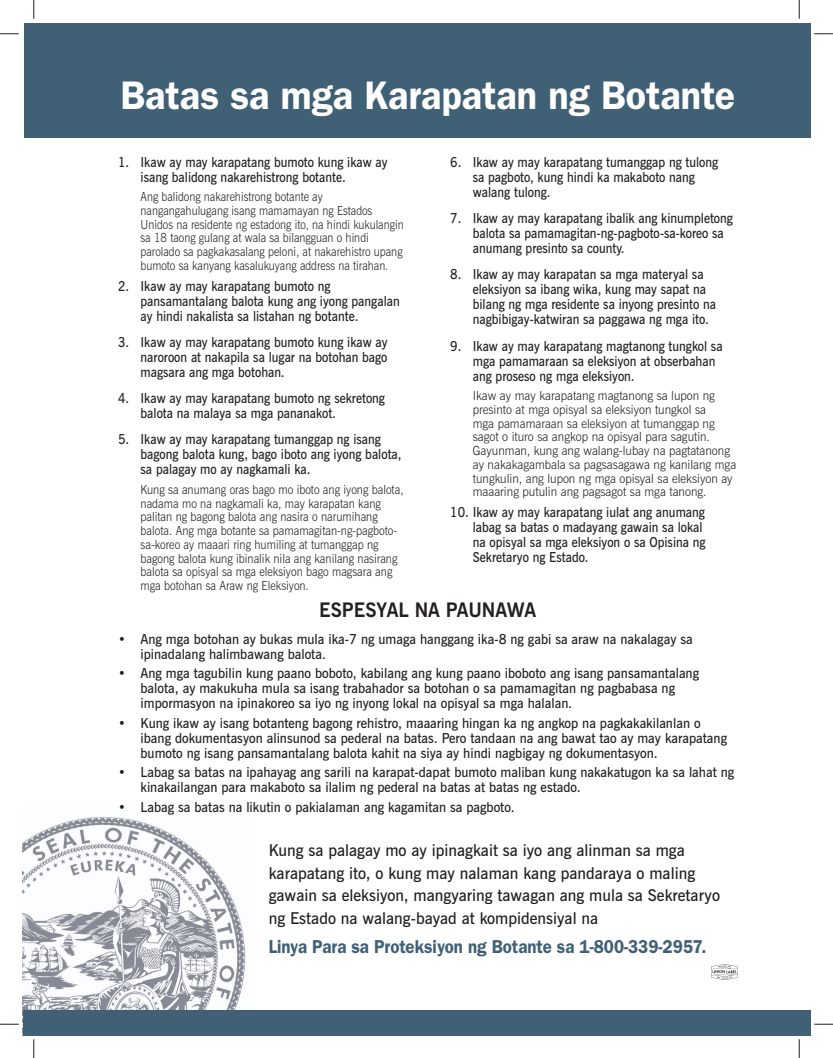
<style>
.page{position:relative;width:833px;height:1058px;background:#fff}
.page>*{position:absolute;margin:0;border:0;box-sizing:border-box;transform-origin:0 0}
.t1{font:600 40px "B Frankli N12";color:#fff;scale:.94 1}
.t2{font:700 20px "News Gothic BT";color:#231f20;scale:.95 1}
.t3{font:600 18.75px "B Frankli N12";color:#3f6075;scale:.9 1}
.t4{font:600 16.25px/22.5px "News Gothic BT";color:#231f20}
.t5{font:600 13.75px/15px "News Gothic BT";color:#231f20;scale:.9 1}
.t6{font:600 13.75px/15px "News Gothic BT";color:#231f20;scale:.95 1}
.t7{font:300 12.5px/13.8px "News Gothic BT";color:#231f20;scale:.9 1}
.t8{font:300 12.5px/13.8px "News Gothic BT";color:#231f20;scale:.95 1}
.t9{font:300 12.5px/13.8px "News Gothic BT";color:#231f20;scale:.88 1}
</style>
<div class="page">
<img style="left:23px;top:817px;width:223px;height:192px">
<div style="left:23px;top:1009px;width:787px;height:26px;background:#3f6075"></div>
<div style="left:24px;top:23px;width:786px;height:114px;background:#3f6075"></div>
<img style="left:711px;top:964px;width:26px;height:15px">
<svg style="left:0;top:33px;width:19px;height:2px"></svg>
<svg style="left:814px;top:33px;width:19px;height:2px"></svg>
<svg style="left:0;top:1023px;width:19px;height:2px"></svg>
<svg style="left:814px;top:1023px;width:19px;height:2px"></svg>
<svg style="left:33px;top:0;width:2px;height:19px"></svg>
<svg style="left:33px;top:1039px;width:2px;height:19px"></svg>
<svg style="left:798px;top:0;width:2px;height:19px"></svg>
<svg style="left:798px;top:1039px;width:2px;height:19px"></svg>
<h1 class="t1" style="left:120px;top:81px;width:655px">Batas sa mga Karapatan ng Botante</h1>
<p class="t5" style="left:140px;top:155px;width:276px;text-indent:-23px">1. Ikaw ay may karapatang bumoto kung ikaw ay isang balidong nakarehistrong botante.</p>
<p class="t9" style="left:140px;top:191px;width:300px">Ang balidong nakarehistrong botante ay nangangahulugang isang mamamayan ng Estados Unidos na residente ng estadong ito, na hindi kukulangin sa 18 taong gulang at wala sa bilangguan o hindi parolado sa pagkakasalang peloni, at nakarehistro upang bumoto sa kanyang kasalukuyang address na tirahan.</p>
<p class="t5" style="left:140px;top:279px;width:289px;text-indent:-23px">2. Ikaw ay may karapatang bumoto ng pansamantalang balota kung ang iyong pangalan ay hindi nakalista sa listahan ng botante.</p>
<p class="t5" style="left:140px;top:335px;width:276px;text-align:justify;text-indent:-23px">3. Ikaw ay may karapatang bumoto kung ikaw ay naroroon at nakapila sa lugar na botohan bago magsara ang mga botohan.</p>
<p class="t5" style="left:140px;top:392px;width:273px;text-indent:-23px">4. Ikaw ay may karapatang bumoto ng sekretong balota na malaya sa mga pananakot.</p>
<p class="t5" style="left:140px;top:433px;width:291px;text-indent:-23px">5. Ikaw ay may karapatang tumanggap ng isang bagong balota kung, bago iboto ang iyong balota, sa palagay mo ay nagkamali ka.</p>
<p class="t7" style="left:140px;top:483px;width:294px">Kung sa anumang oras bago mo iboto ang iyong balota, nadama mo na nagkamali ka, may karapatan kang palitan ng bagong balota ang nasira o narumihang balota. Ang mga botante sa pamamagitan-ng-pagboto&shy;sa-koreo ay maaari ring humiling at tumanggap ng bagong balota kung ibinalik nila ang kanilang nasirang balota sa opisyal sa mga eleksiyon bago magsara ang mga botohan sa Araw ng Eleksiyon.</p>
<p class="t5" style="left:473px;top:155px;width:274px;text-indent:-23px">6. Ikaw ay may karapatang tumanggap ng tulong sa pagboto, kung hindi ka makaboto nang walang tulong.</p>
<p class="t5" style="left:473px;top:212px;width:290px;text-indent:-23px">7. Ikaw ay may karapatang ibalik ang kinumpletong balota sa pamamagitan-ng-pagboto-sa-koreo sa anumang presinto sa county.</p>
<p class="t5" style="left:473px;top:268px;width:272px;text-indent:-23px">8. Ikaw ay may karapatan sa mga materyal sa eleksiyon sa ibang wika, kung may sapat na bilang ng mga residente sa inyong presinto na nagbibigay-katwiran sa paggawa ng mga ito.</p>
<p class="t5" style="left:473px;top:339px;width:279px;text-indent:-23px">9. Ikaw ay may karapatang magtanong tungkol sa mga pamamaraan sa eleksiyon at obserbahan ang proseso ng mga eleksiyon.</p>
<p class="t8" style="left:473px;top:389px;width:279px">Ikaw ay may karapatang magtanong sa lupon ng presinto at mga opisyal sa eleksiyon tungkol sa<br>mga pamamaraan sa eleksiyon at tumanggap ng sagot o ituro sa angkop na opisyal para sagutin.<br>Gayunman, kung ang walang-lubay na pagtatanong ay nakakagambala sa pagsasagawa ng kanilang mga tungkulin, ang lupon ng mga opisyal sa eleksiyon ay maaaring putulin ang pagsagot sa mga tanong.</p>
<p class="t5" style="left:473px;top:505px;width:260px;text-indent:-23px">10. Ikaw ay may karapatang iulat ang anumang labag sa batas o madayang gawain sa lokal na opisyal sa mga eleksiyon o sa Opisina ng Sekretaryo ng Estado.</p>
<h2 class="t2" style="left:319px;top:602px;width:230px">ESPESYAL NA PAUNAWA</h2>
<p class="t6" style="left:140px;top:632px;width:582px;text-indent:-23px">• Ang mga botohan ay bukas mula ika-7 ng umaga hanggang ika-8 ng gabi sa araw na nakalagay sa ipinadalang halimbawang balota.</p>
<p class="t6" style="left:140px;top:666px;width:589px;text-indent:-23px">• Ang mga tagubilin kung paano boboto, kabilang ang kung paano iboboto ang isang pansamantalang balota, ay makukuha mula sa isang trabahador sa botohan o sa pamamagitan ng pagbabasa ng impormasyon na ipinakoreo sa iyo ng inyong lokal na opisyal sa mga halalan.</p>
<p class="t6" style="left:140px;top:716px;width:619px;text-indent:-23px">• Kung ikaw ay isang botanteng bagong rehistro, maaaring hingan ka ng angkop na pagkakakilanlan o ibang dokumentasyon alinsunod sa pederal na batas. Pero tandaan na ang bawat tao ay may karapatang bumoto ng isang pansamantalang balota kahit na siya ay hindi nagbigay ng dokumentasyon.</p>
<p class="t6" style="left:140px;top:765px;width:626px;text-indent:-23px">• Labag sa batas na ipahayag ang sarili na karapat-dapat bumoto maliban kung nakakatugon ka sa lahat ng kinakailangan para makaboto sa ilalim ng pederal na batas at batas ng estado.</p>
<p class="t6" style="left:118px;top:800px;width:419px">• Labag sa batas na likutin o pakialaman ang kagamitan sa pagboto.</p>
<p class="t4" style="left:269px;top:840px;width:453px">Kung sa palagay mo ay ipinagkait sa iyo ang alinman sa mga karapatang ito, o kung may nalaman kang pandaraya o maling gawain sa eleksiyon, mangyaring tawagan ang mula sa Sekretaryo ng Estado na walang-bayad at kompidensiyal na</p>
<h3 class="t3" style="left:269px;top:940px;width:488px">Linya Para sa Proteksiyon ng Botante sa 1-800-339-2957.</h3>
</div>
